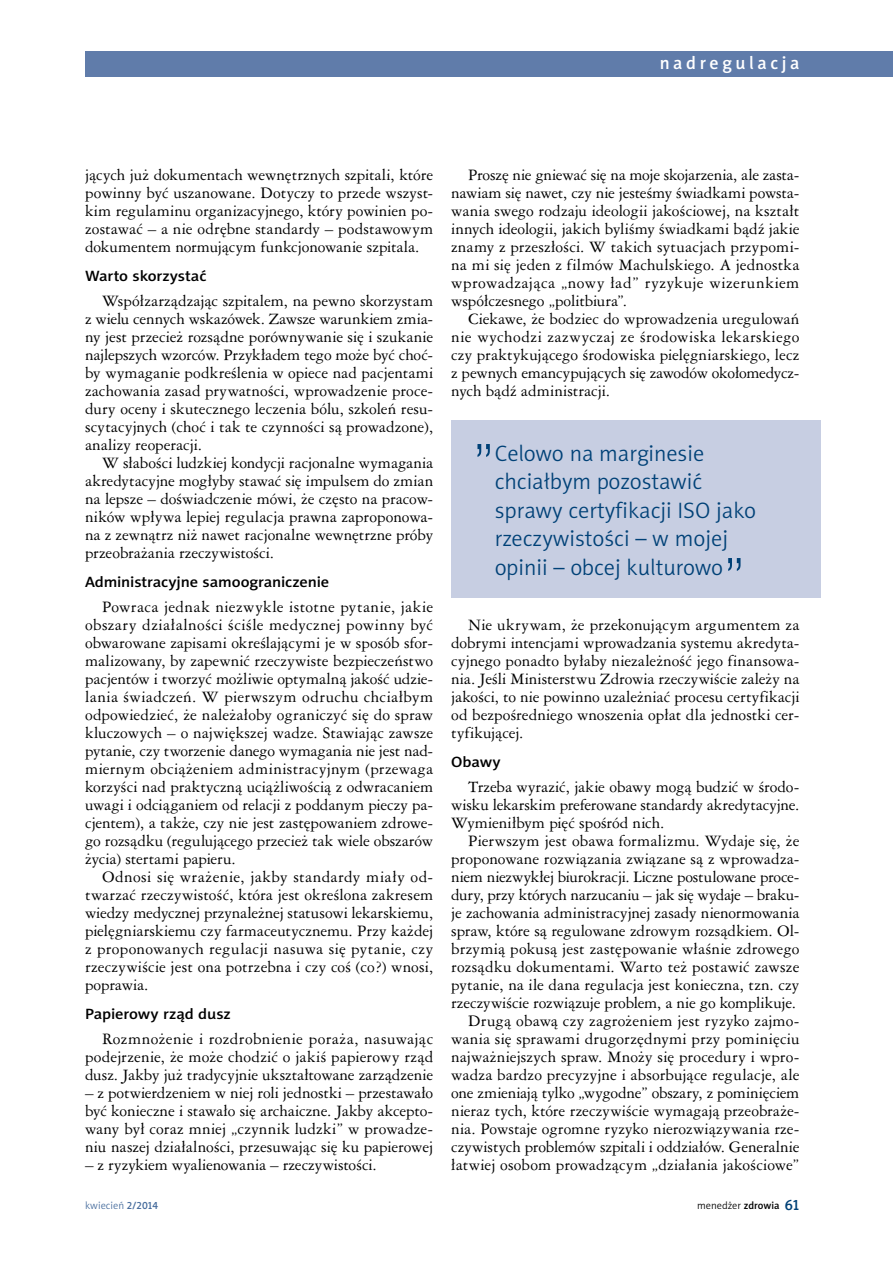
<style>
.page{position:relative;width:893px;height:1263px;background:#fff}
.page>*{position:absolute;margin:0;border:0;box-sizing:border-box;transform-origin:0 0}
.t1{font:52.5px "Swis 721 Lt PL";color:#004177}
.t2{font:22.5px/28.5px "Naomi Sans EFN Light";color:#004177}
.t3{font:18px "Naomi Sans EFN Medium";letter-spacing:.2em;color:#fff}
.t4{font:15px/18px "Ameri Garmnd PL";letter-spacing:.005em;color:#000;text-align:justify}
.t5{font:15px "Naomi Sans EFN Medium";letter-spacing:-.01em;color:#000;scale:1.1 1}
.t6{font:10.5px "Naomi Sans EFN Light";color:#000}
.t7{font:10.5px "Naomi Sans EFN Light";color:#456b9c}
.s1{font-family:"Naomi Sans EFN Medium"}
.s2{font-family:"Naomi Sans EFN Medium";font-size:15px;color:#004177}
</style>
<div class="page">
<div style="left:85px;top:51px;width:808px;height:26px;background:#607caa"></div>
<div style="left:451px;top:420px;width:370px;height:177px;background:#c7cee2"></div>
<p class="t3" style="left:660px;top:52px;width:141px">nadregulacja</p>
<p class="t4" style="left:85px;top:165px;width:350px">jących już dokumentach wewnętrznych szpitali, które powinny być uszanowane. Dotyczy to przede wszyst&shy;kim regulaminu organizacyjnego, który powinien po&shy;zostawać – a nie odrębne standardy – podstawowym dokumentem normującym funkcjonowanie szpitala.</p>
<p class="t5" style="left:85px;top:267px;width:112px">Warto skorzystać</p>
<p class="t4" style="left:85px;top:291px;width:350px;text-indent:17px">Współzarządzając szpitalem, na pewno skorzystam z wielu cennych wskazówek. Zawsze warunkiem zmia&shy;ny jest przecież rozsądne porównywanie się i szukanie najlepszych wzorców. Przykładem tego może być choć&shy;by wymaganie podkreślenia w opiece nad pacjentami zachowania zasad prywatności, wprowadzenie proce&shy;dury oceny i skutecznego leczenia bólu, szkoleń resu&shy;scytacyjnych (choć i tak te czynności są prowadzone), analizy reoperacji.</p>
<p class="t4" style="left:85px;top:453px;width:350px;text-indent:17px">W słabości ludzkiej kondycji racjonalne wymagania akredytacyjne mogłyby stawać się impulsem do zmian na lepsze – doświadczenie mówi, że często na pracow&shy;ników wpływa lepiej regulacja prawna zaproponowa&shy;na z zewnątrz niż nawet racjonalne wewnętrzne próby przeobrażania rzeczywistości.</p>
<p class="t5" style="left:85px;top:573px;width:224px">Administracyjne samoograniczenie</p>
<p class="t4" style="left:85px;top:597px;width:350px;text-indent:17px">Powraca jednak niezwykle istotne pytanie, jakie obszary działalności ściśle medycznej powinny być obwarowane zapisami określającymi je w sposób sfor&shy;malizowany, by zapewnić rzeczywiste bezpieczeństwo pacjentów i tworzyć możliwie optymalną jakość udzie&shy;lania świadczeń. W pierwszym odruchu chciałbym odpowiedzieć, że należałoby ograniczyć się do spraw kluczowych – o największej wadze. Stawiając zawsze pytanie, czy tworzenie danego wymagania nie jest nad&shy;miernym obciążeniem administracyjnym (przewaga korzyści nad praktyczną uciążliwością z odwracaniem uwagi i odciąganiem od relacji z poddanym pieczy pa&shy;cjentem), a także, czy nie jest zastępowaniem zdrowe&shy;go rozsądku (regulującego przecież tak wiele obszarów życia) stertami papieru.</p>
<p class="t4" style="left:85px;top:867px;width:350px;text-indent:17px">Odnosi się wrażenie, jakby standardy miały od&shy;twarzać rzeczywistość, która jest określona zakresem wiedzy medycznej przynależnej statusowi lekarskiemu, pielęgniarskiemu czy farmaceutycznemu. Przy każdej z proponowanych regulacji nasuwa się pytanie, czy rzeczywiście jest ona potrzebna i czy coś (co?) wnosi, poprawia.</p>
<p class="t5" style="left:85px;top:1005px;width:134px">Papierowy rząd dusz</p>
<p class="t4" style="left:85px;top:1029px;width:350px;text-indent:17px">Rozmnożenie i rozdrobnienie poraża, nasuwając podejrzenie, że może chodzić o jakiś papierowy rząd dusz. Jakby już tradycyjnie ukształtowane zarządzenie</p>
<p class="t4" style="left:85px;top:1083px;width:350px">– z potwierdzeniem w niej roli jednostki – przestawało być konieczne i stawało się archaiczne. Jakby akcepto&shy;wany był coraz mniej „czynnik ludzki” w prowadze&shy;niu naszej działalności, przesuwając się ku papierowej</p>
<p class="t4" style="left:85px;top:1155px;width:293px">– z ryzykiem wyalienowania – rzeczywistości.</p>
<p class="t4" style="left:451px;top:165px;width:350px;text-indent:17px">Proszę nie gniewać się na moje skojarzenia, ale zasta&shy;nawiam się nawet, czy nie jesteśmy świadkami powsta&shy;wania swego rodzaju ideologii jakościowej, na kształt innych ideologii, jakich byliśmy świadkami bądź jakie znamy z przeszłości. W takich sytuacjach przypomi&shy;na mi się jeden z filmów Machulskiego. A jednostka wprowadzająca „nowy ład” ryzykuje wizerunkiem współczesnego „politbiura”.</p>
<p class="t4" style="left:451px;top:309px;width:350px;text-indent:17px">Ciekawe, że bodziec do wprowadzenia uregulowań nie wychodzi zazwyczaj ze środowiska lekarskiego czy praktykującego środowiska pielęgniarskiego, lecz z pewnych emancypujących się zawodów okołomedycz&shy;nych bądź administracji.</p>
<h1 class="t1" style="left:472px;top:430px;width:24px">”</h1>
<h2 class="t2" style="left:495px;top:439px;width:263px">Celowo na marginesie chciałbym pozostawić sprawy certyfikacji ISO jako rzeczywistości – w mojej opinii – obcej kulturowo</h2>
<h1 class="t1" style="left:723px;top:544px;width:24px">”</h1>
<p class="t4" style="left:451px;top:615px;width:350px;text-indent:17px">Nie ukrywam, że przekonującym argumentem za dobrymi intencjami wprowadzania systemu akredyta&shy;cyjnego ponadto byłaby niezależność jego finansowa&shy;nia. Jeśli Ministerstwu Zdrowia rzeczywiście zależy na jakości, to nie powinno uzależniać procesu certyfikacji od bezpośredniego wnoszenia opłat dla jednostki cer&shy;tyfikującej.</p>
<p class="t5" style="left:451px;top:753px;width:46px">Obawy</p>
<p class="t4" style="left:451px;top:777px;width:350px;text-indent:17px">Trzeba wyrazić, jakie obawy mogą budzić w środo&shy;wisku lekarskim preferowane standardy akredytacyjne.<br>Wymieniłbym pięć spośród nich.</p>
<p class="t4" style="left:451px;top:831px;width:350px;text-align:right">Pierwszym jest obawa formalizmu. Wydaje się, że proponowane rozwiązania związane są z wprowadza&shy;niem niezwykłej biurokracji. Liczne postulowane proce&shy;dury, przy których narzucaniu – jak się wydaje – braku&shy;je zachowania administracyjnej zasady nienormowania spraw, które są regulowane zdrowym rozsądkiem. Ol&shy;brzymią pokusą jest zastępowanie właśnie zdrowego rozsądku dokumentami. Warto też postawić zawsze pytanie, na ile dana regulacja jest konieczna, tzn. czy rzeczywiście rozwiązuje problem, a nie go komplikuje.<br>Drugą obawą czy zagrożeniem jest ryzyko zajmo&shy;wania się sprawami drugorzędnymi przy pominięciu najważniejszych spraw. Mnoży się procedury i wpro&shy;wadza bardzo precyzyjne i absorbujące regulacje, ale one zmieniają tylko „wygodne” obszary, z pominięciem nieraz tych, które rzeczywiście wymagają przeobraże&shy;nia. Powstaje ogromne ryzyko nierozwiązywania rze&shy;czywistych problemów szpitali i oddziałów. Generalnie łatwiej osobom prowadzącym „działania jakościowe”</p>
<p class="t7" style="left:85px;top:1199px;width:74px">kwiecień <span class="s1">2/2014</span></p>
<p class="t6" style="left:697px;top:1199px;width:104px">menedżer <span class="s1">zdrowia</span> <span class="s2">61</span></p>
</div>
